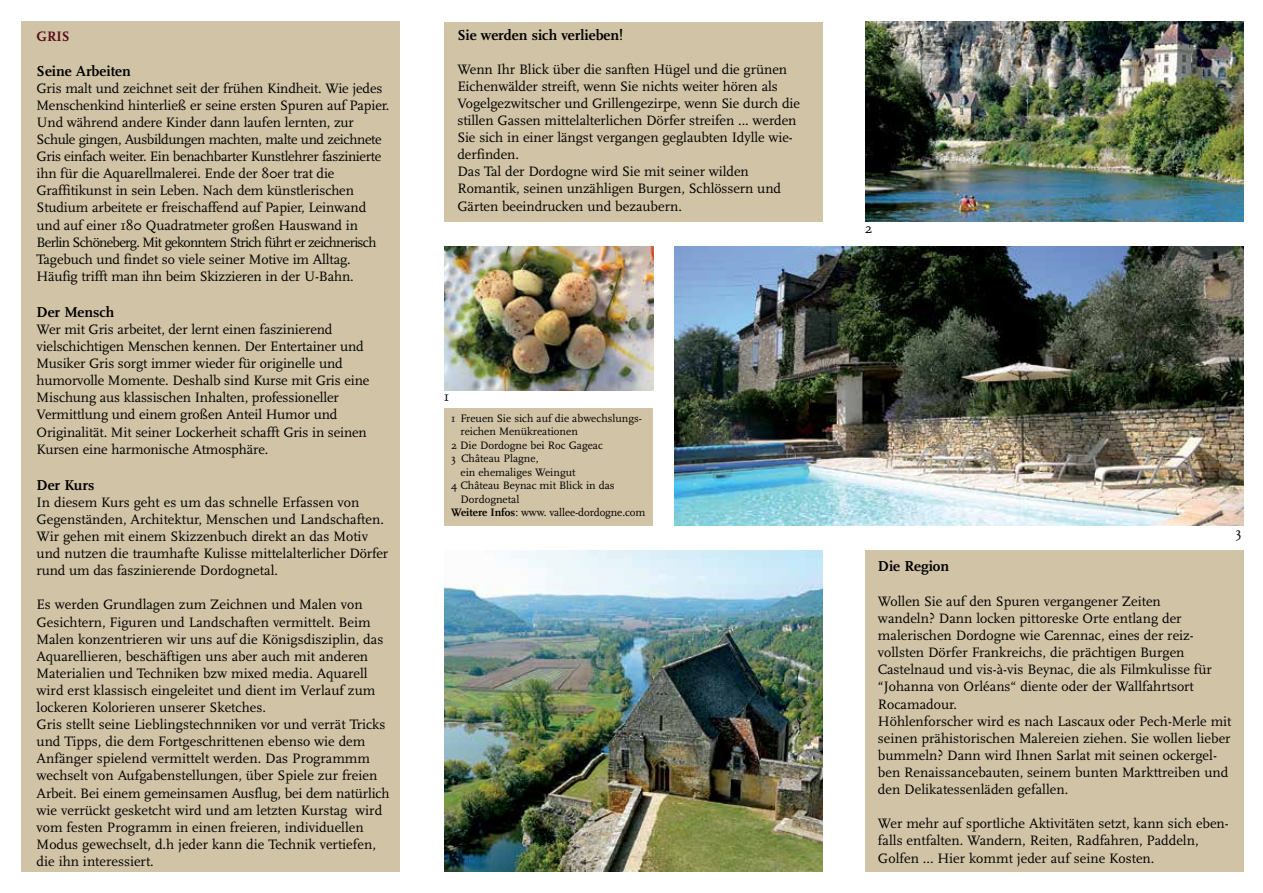
<style>
.page{position:relative;width:1263px;height:893px;background:#fff}
.page>*{position:absolute;margin:0;border:0;box-sizing:border-box;transform-origin:0 0}
.t1{font:700 15px "Scala";color:#000}
.t2{font:14.25px/17.1px "Scala";color:#000}
.t3{font:700 14.25px "Scala";color:#5a0c1a}
.t4{font:11.25px "Scala";color:#000}
.s1{font-weight:700}
</style>
<div class="page">
<div style="left:21px;top:21px;width:379px;height:851px;background:#d1c3a5"></div>
<div style="left:444px;top:408px;width:209px;height:117px;background:#d1c3a5"></div>
<div style="left:865px;top:551px;width:379px;height:321px;background:#d1c3a5"></div>
<div style="left:444px;top:22px;width:379px;height:199px;background:#d1c3a5"></div>
<img style="left:444px;top:551px;width:379px;height:321px">
<img style="left:865px;top:21px;width:379px;height:200px">
<img style="left:674px;top:246px;width:570px;height:279px">
<img style="left:444px;top:246px;width:209px;height:145px">
<p class="t3" style="left:37px;top:28px;width:19px">Gris</p>
<p class="t1" style="left:37px;top:62px;width:96px">Seine Arbeiten</p>
<p class="t2" style="left:37px;top:80px;width:354px">Gris malt und zeichnet seit der frühen Kindheit. Wie jedes Menschenkind hinterließ er seine ersten Spuren auf Papier.<br>Und während andere Kinder dann laufen lernten, zur Schule gingen, Ausbildungen machten, malte und zeichnete Gris einfach weiter. Ein benachbarter Kunstlehrer faszinierte ihn für die Aquarellmalerei. Ende der 80er trat die Graffitikunst in sein Leben. Nach dem künstlerischen Studium arbeitete er freischaffend auf Papier, Leinwand und auf einer 180 Quadratmeter großen Hauswand in Berlin Schöneberg. Mit gekonntem Strich führt er zeichnerisch Tagebuch und findet so viele seiner Motive im Alltag.<br>Häufig trifft man ihn beim Skizzieren in der U-Bahn.</p>
<p class="t1" style="left:37px;top:303px;width:79px">Der Mensch</p>
<p class="t2" style="left:37px;top:321px;width:334px">Wer mit Gris arbeitet, der lernt einen faszinierend vielschichtigen Menschen kennen. Der Entertainer und Musiker Gris sorgt immer wieder für originelle und humorvolle Momente. Deshalb sind Kurse mit Gris eine Mischung aus klassischen Inhalten, professioneller Vermittlung und einem großen Anteil Humor und Originalität. Mit seiner Lockerheit schafft Gris in seinen Kursen eine harmonische Atmosphäre.</p>
<p class="t1" style="left:37px;top:476px;width:59px">Der Kurs</p>
<p class="t2" style="left:37px;top:494px;width:353px">In diesem Kurs geht es um das schnelle Erfassen von Gegenständen, Architektur, Menschen und Landschaften.<br>Wir gehen mit einem Skizzenbuch direkt an das Motiv und nutzen die traumhafte Kulisse mittelalterlicher Dörfer rund um das faszinierende Dordognetal.</p>
<p class="t2" style="left:37px;top:596px;width:355px">Es werden Grundlagen zum Zeichnen und Malen von Gesichtern, Figuren und Landschaften vermittelt. Beim Malen konzentrieren wir uns auf die Königsdisziplin, das Aquarellieren, beschäftigen uns aber auch mit anderen Materialien und Techniken bzw mixed media. Aquarell wird erst klassisch eingeleitet und dient im Verlauf zum lockeren Kolorieren unserer Sketches.<br>Gris stellt seine Lieblingstechnniken vor und verrät Tricks und Tipps, die dem Fortgeschrittenen ebenso wie dem Anfänger spielend vermittelt werden. Das Programmm wechselt von Aufgabenstellungen, über Spiele zur freien Arbeit. Bei einem gemeinsamen Ausflug, bei dem natürlich wie verrückt gesketcht wird und am letzten Kurstag wird vom festen Programm in einen freieren, individuellen Modus gewechselt, d.h jeder kann die Technik vertiefen, die ihn interessiert.</p>
<p class="t1" style="left:457px;top:27px;width:167px">Sie werden sich verlieben!</p>
<p class="t2" style="left:457px;top:61px;width:344px">Wenn Ihr Blick über die sanften Hügel und die grünen Eichenwälder streift, wenn Sie nichts weiter hören als Vogelgezwitscher und Grillengezirpe, wenn Sie durch die stillen Gassen mittelalterlichen Dörfer streifen ... werden Sie sich in einer längst vergangen geglaubten Idylle wie&shy;derfinden.<br>Das Tal der Dordogne wird Sie mit seiner wilden Romantik, seinen unzähligen Burgen, Schlössern und Gärten beeindrucken und bezaubern.</p>
<p class="t2" style="left:444px;top:388px;width:7px">1</p>
<p class="t4" style="left:451px;top:412px;width:192px">1 Freuen Sie sich auf die abwechslungs-</p>
<p class="t4" style="left:460px;top:426px;width:119px">reichen Menükreationen</p>
<p class="t4" style="left:451px;top:439px;width:153px">2 Die Dordogne bei Roc Gageac</p>
<p class="t4" style="left:451px;top:453px;width:89px">3 Château Plagne,</p>
<p class="t4" style="left:460px;top:466px;width:117px">ein ehemaliges Weingut</p>
<p class="t4" style="left:451px;top:480px;width:165px">4 Château Beynac mit Blick in das</p>
<p class="t4" style="left:460px;top:493px;width:60px">Dordognetal</p>
<p class="t4" style="left:451px;top:507px;width:196px"><span class="s1">Weitere Infos</span>: www. vallee-dordogne.com</p>
<p class="t2" style="left:865px;top:220px;width:9px">2</p>
<p class="t2" style="left:1235px;top:524px;width:8px">3</p>
<p class="t1" style="left:878px;top:557px;width:73px">Die Region</p>
<p class="t2" style="left:878px;top:593px;width:355px">Wollen Sie auf den Spuren vergangener Zeiten<br>wandeln? Dann locken pittoreske Orte entlang der malerischen Dordogne wie Carennac, eines der reiz&shy;vollsten Dörfer Frankreichs, die prächtigen Burgen Castelnaud und vis-à-vis Beynac, die als Filmkulisse für “Johanna von Orléans“ diente oder der Wallfahrtsort Rocamadour.<br>Höhlenforscher wird es nach Lascaux oder Pech-Merle mit seinen prähistorischen Malereien ziehen. Sie wollen lieber bummeln? Dann wird Ihnen Sarlat mit seinen ockergel&shy;ben Renaissancebauten, seinem bunten Markttreiben und den Delikatessenläden gefallen.</p>
<p class="t2" style="left:878px;top:815px;width:352px">Wer mehr auf sportliche Aktivitäten setzt, kann sich eben&shy;falls entfalten. Wandern, Reiten, Radfahren, Paddeln,<br>Golfen ... Hier kommt jeder auf seine Kosten.</p>
</div>
